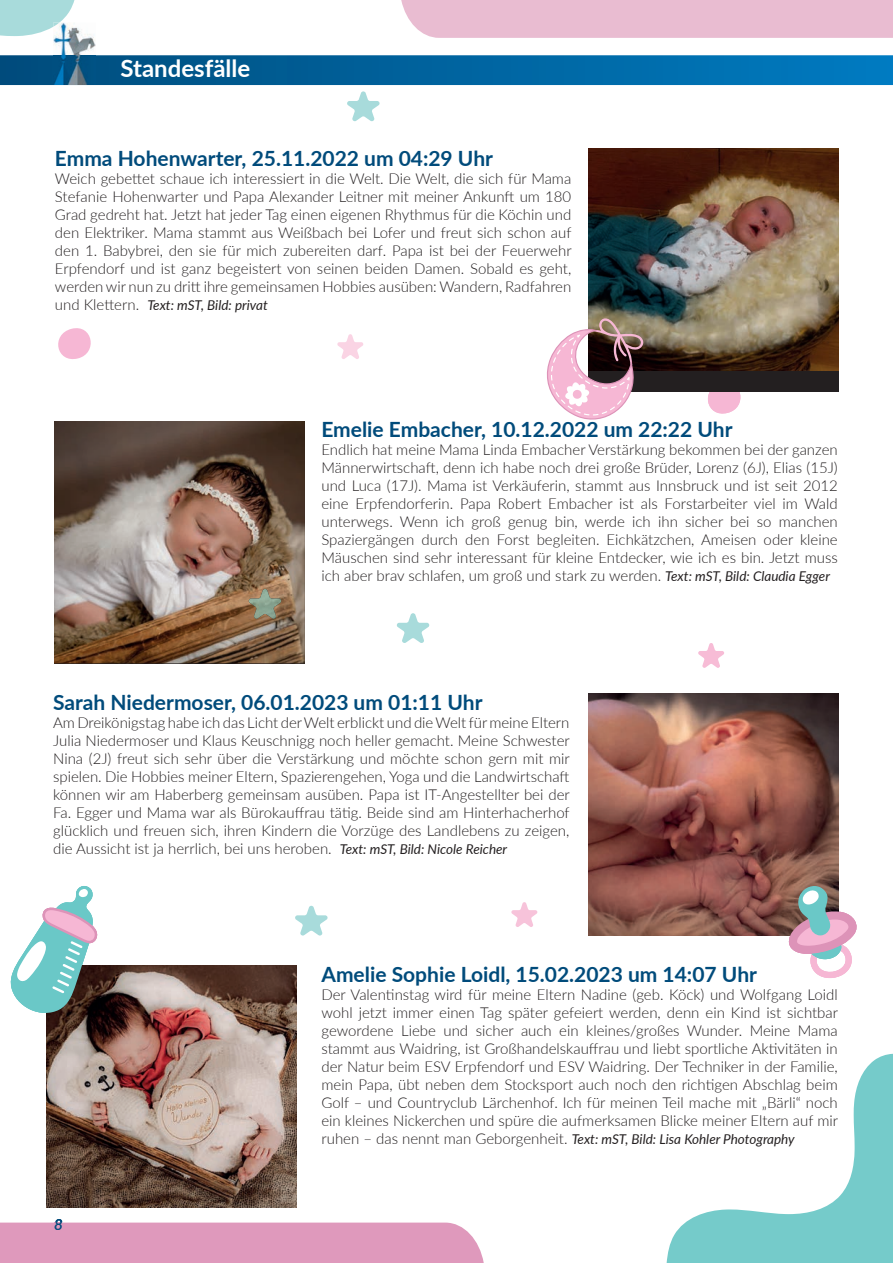
<style>
.page{position:relative;width:893px;height:1263px;background:#fff}
.page>*{position:absolute;margin:0;border:0;box-sizing:border-box;transform-origin:0 0}
.t1{font:700 24px "Lato";color:#fff}
.t2{font:700 21px "Lato";color:#004b7b}
.t3{font:300 15px/18px "Lato";color:#231f20;text-align:justify}
.t4{font:italic 15px "Lato";color:#004b7b}
.t5{font:italic 13.5px "Lato";color:#231f20}
.s1{font-weight:300;font-style:normal;font-size:15px}
.s2{font-weight:400;font-style:italic;font-size:13.5px}
</style>
<div class="page">
<svg style="left:0;top:55px;width:893px;height:30px;background:#0265a0"></svg>
<div style="left:401px;top:0;width:492px;height:38px;background:#e9bcd1"></div>
<svg style="left:295px;top:906px;width:33px;height:29px"></svg>
<svg style="left:396px;top:613px;width:34px;height:30px"></svg>
<svg style="left:511px;top:902px;width:26px;height:25px"></svg>
<svg style="left:700px;top:391px;width:48px;height:23px"></svg>
<div style="left:0;top:1222px;width:484px;height:41px;background:#df99bc"></div>
<svg style="left:55px;top:1222px;width:7px;height:8px"></svg>
<svg style="left:667px;top:1054px;width:226px;height:209px"></svg>
<img style="left:46px;top:965px;width:251px;height:243px">
<svg style="left:588px;top:693px;width:251px;height:242px;background:#8b564c"></svg>
<img style="left:54px;top:421px;width:251px;height:242px">
<div style="left:588px;top:149px;width:251px;height:242px;background:#231f20"></div>
<img style="left:588px;top:149px;width:251px;height:221px">
<svg style="left:787px;top:886px;width:70px;height:92px"></svg>
<svg style="left:10px;top:886px;width:88px;height:131px"></svg>
<img style="left:248px;top:589px;width:34px;height:30px">
<svg style="left:347px;top:91px;width:33px;height:30px"></svg>
<svg style="left:698px;top:643px;width:26px;height:25px"></svg>
<svg style="left:337px;top:334px;width:27px;height:25px"></svg>
<svg style="left:547px;top:318px;width:96px;height:102px"></svg>
<svg style="left:58px;top:328px;width:33px;height:31px"></svg>
<img style="left:53px;top:27px;width:43px;height:57px">
<svg style="left:0;top:0;width:74px;height:36px;background:#b3dede"></svg>
<h1 class="t1" style="left:120px;top:50px;width:131px">Standesfälle</h1>
<h2 class="t2" style="left:55px;top:143px;width:440px">Emma Hohenwarter, 25.11.2022 um 04:29 Uhr</h2>
<p class="t3" style="left:55px;top:169px;width:518px">Weich gebettet schaue ich interessiert in die Welt. Die Welt, die sich für Mama Stefanie Hohenwarter und Papa Alexander Leitner mit meiner Ankunft um 180<br>Grad gedreht hat. Jetzt hat jeder Tag einen eigenen Rhythmus für die Köchin und den Elektriker. Mama stammt aus Weißbach bei Lofer und freut sich schon auf den 1. Babybrei, den sie für mich zubereiten darf. Papa ist bei der Feuerwehr Erpfendorf und ist ganz begeistert von seinen beiden Damen. Sobald es geht, werden wir nun zu dritt ihre gemeinsamen Hobbies ausüben: Wandern, Radfahren</p>
<p class="t5" style="left:55px;top:295px;width:214px"><span class="s1">und Klettern.</span> Text: mST, Bild: privat</p>
<h2 class="t2" style="left:321px;top:413px;width:413px">Emelie Embacher, 10.12.2022 um 22:22 Uhr</h2>
<p class="t3" style="left:321px;top:440px;width:518px">Endlich hat meine Mama Linda Embacher Verstärkung bekommen bei der ganzen Männerwirtschaft, denn ich habe noch drei große Brüder, Lorenz (6J), Elias (15J) und Luca (17J). Mama ist Verkäuferin, stammt aus Innsbruck und ist seit 2012 eine Erpfendorferin. Papa Robert Embacher ist als Forstarbeiter viel im Wald unterwegs. Wenn ich groß genug bin, werde ich ihn sicher bei so manchen Spaziergängen durch den Forst begleiten. Eichkätzchen, Ameisen oder kleine Mäuschen sind sehr interessant für kleine Entdecker, wie ich es bin. Jetzt muss ich aber brav schlafen, um groß und stark zu werden. <span class="s2">Text: mST, Bild: Claudia Egger</span></p>
<h2 class="t2" style="left:53px;top:687px;width:431px">Sarah Niedermoser, 06.01.2023 um 01:11 Uhr</h2>
<p class="t3" style="left:53px;top:713px;width:518px">Am Dreikönigstag habe ich das Licht der Welt erblickt und die Welt für meine Eltern Julia Niedermoser und Klaus Keuschnigg noch heller gemacht. Meine Schwester Nina (2J) freut sich sehr über die Verstärkung und möchte schon gern mit mir spielen. Die Hobbies meiner Eltern, Spazierengehen, Yoga und die Landwirtschaft können wir am Haberberg gemeinsam ausüben. Papa ist IT-Angestellter bei der Fa. Egger und Mama war als Bürokauffrau tätig. Beide sind am Hinterhacherhof glücklich und freuen sich, ihren Kindern die Vorzüge des Landlebens zu zeigen, die Aussicht ist ja herrlich, bei uns heroben. <span class="s2">Text: mST, Bild: Nicole Reicher</span></p>
<p class="t4" style="left:54px;top:1213px;width:10px">8</p>
<h2 class="t2" style="left:321px;top:959px;width:437px">Amelie Sophie Loidl, 15.02.2023 um 14:07 Uhr</h2>
<p class="t3" style="left:321px;top:985px;width:518px">Der Valentinstag wird für meine Eltern Nadine (geb. Köck) und Wolfgang Loidl wohl jetzt immer einen Tag später gefeiert werden, denn ein Kind ist sichtbar gewordene Liebe und sicher auch ein kleines/großes Wunder. Meine Mama stammt aus Waidring, ist Großhandelskauffrau und liebt sportliche Aktivitäten in der Natur beim ESV Erpfendorf und ESV Waidring. Der Techniker in der Familie, mein Papa, übt neben dem Stocksport auch noch den richtigen Abschlag beim Golf – und Countryclub Lärchenhof. Ich für meinen Teil mache mit „Bärli“ noch ein kleines Nickerchen und spüre die aufmerksamen Blicke meiner Eltern auf mir</p>
<p class="t5" style="left:321px;top:1130px;width:475px"><span class="s1">ruhen – das nennt man Geborgenheit.</span> Text: mST, Bild: Lisa Kohler Photography</p>
</div>
